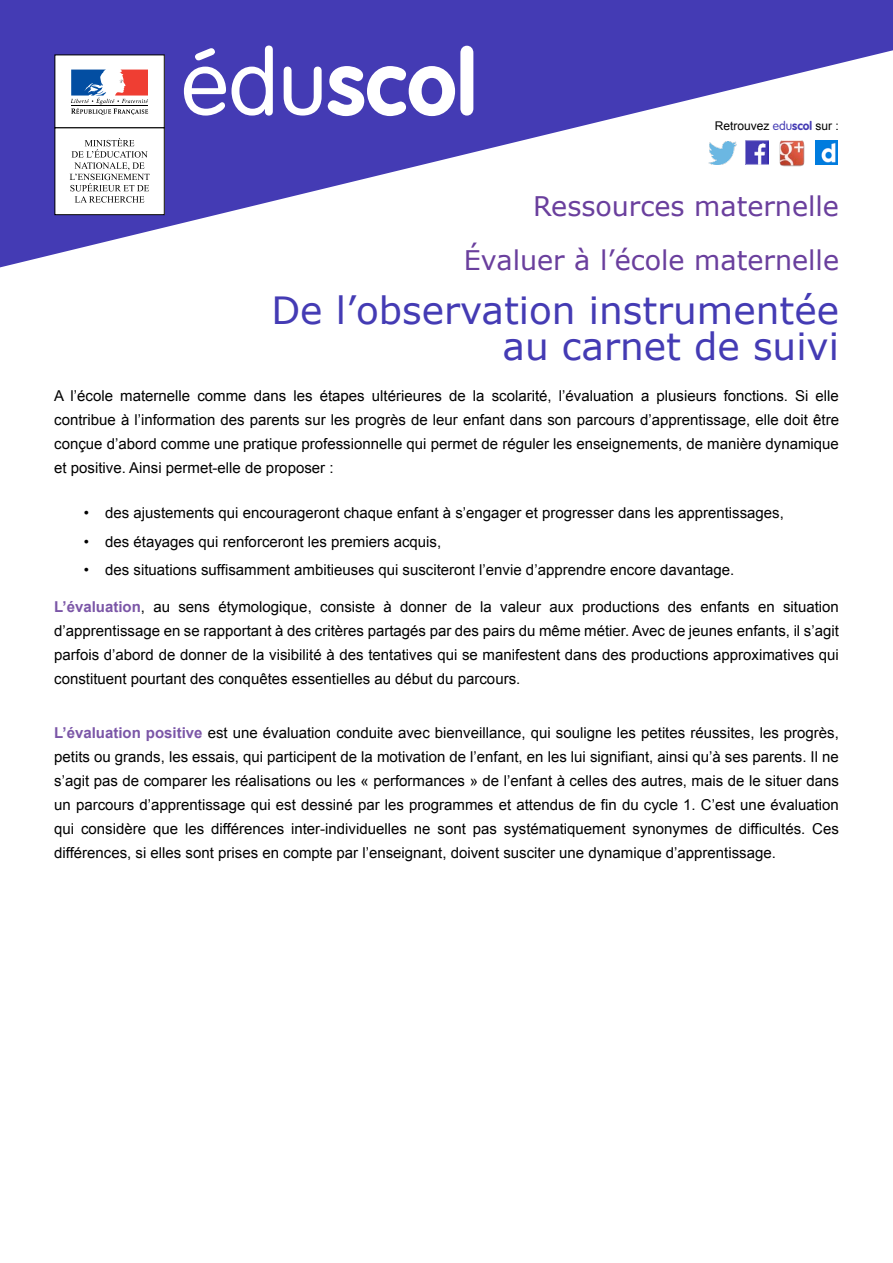
<style>
.page{position:relative;width:893px;height:1263px;background:#fff}
.page>*{position:absolute;margin:0;border:0;box-sizing:border-box;transform-origin:0 0}
.t1{font:700 90px "VAG Rounded Std";color:#fff}
.t2{font:37.5px/36px "Verdana";color:#443bb4;text-align:right}
.t3{font:27px/54px "Verdana";color:#6a3f9d;text-align:right}
.t4{font:15px/24px "Arial";color:#000;text-align:justify}
.t5{font:12px "Arial";color:#000}
.s1{font-weight:300}
.s2{font-family:"VAG Rounded Std";font-weight:300;color:#443bb4}
.s3{font-family:"VAG Rounded Std";font-weight:700;color:#443bb4}
.s4{font-weight:700;color:#7b56a7}
</style>
<div class="page">
<svg style="left:0;top:0;width:893px;height:267px;fill:#443bb4"></svg>
<img style="left:745px;top:141px;width:24px;height:23px">
<img style="left:708px;top:142px;width:28px;height:22px">
<img style="left:779px;top:140px;width:25px;height:26px">
<img style="left:815px;top:141px;width:23px;height:23px">
<div style="left:55px;top:55px;width:109px;height:73px;background:#fff"></div>
<div style="left:55px;top:55px;width:109px;height:73px;border:1px solid #000"></div>
<svg style="left:71px;top:70px;width:77px;height:45px"></svg>
<hr style="left:71px;top:105px;width:77px;height:1px;background:#000">
<div style="left:55px;top:128px;width:109px;height:87px;background:#fff"></div>
<svg style="left:70px;top:138px;width:80px;height:65px"></svg>
<h1 class="t1" style="left:182px;top:30px;width:297px"><span class="s1">édu</span>scol</h1>
<p class="t5" style="left:715px;top:118px;width:126px">Retrouvez <span class="s2">edu</span><span class="s3">scol</span> sur :</p>
<h3 class="t3" style="left:464px;top:180px;width:377px">Ressources maternelle<br>Évaluer à l’école maternelle</h3>
<h2 class="t2" style="left:271px;top:293px;width:569px">De l’observation instrumentée au carnet de suivi</h2>
<p class="t4" style="left:54px;top:384px;width:786px">A l’école maternelle comme dans les étapes ultérieures de la scolarité, l’évaluation a plusieurs fonctions. Si elle contribue à l’information des parents sur les progrès de leur enfant dans son parcours d’apprentissage, elle doit être conçue d’abord comme une pratique professionnelle qui permet de réguler les enseignements, de manière dynamique et positive. Ainsi permet-elle de proposer :</p>
<p class="t4" style="left:84px;top:501px;width:701px">• des ajustements qui encourageront chaque enfant à s’engager et progresser dans les apprentissages,</p>
<p class="t4" style="left:84px;top:529px;width:359px">• des étayages qui renforceront les premiers acquis,</p>
<p class="t4" style="left:84px;top:558px;width:652px">• des situations suffisamment ambitieuses qui susciteront l’envie d’apprendre encore davantage.</p>
<p class="t4" style="left:54px;top:595px;width:786px"><span class="s4">L’évaluation</span>, au sens étymologique, consiste à donner de la valeur aux productions des enfants en situation d’apprentissage en se rapportant à des critères partagés par des pairs du même métier. Avec de jeunes enfants, il s’agit parfois d’abord de donner de la visibilité à des tentatives qui se manifestent dans des productions approximatives qui constituent pourtant des conquêtes essentielles au début du parcours.</p>
<p class="t4" style="left:54px;top:721px;width:786px"><span class="s4">L’évaluation positive</span> est une évaluation conduite avec bienveillance, qui souligne les petites réussites, les progrès, petits ou grands, les essais, qui participent de la motivation de l’enfant, en les lui signifiant, ainsi qu’à ses parents. Il ne s’agit pas de comparer les réalisations ou les « performances » de l’enfant à celles des autres, mais de le situer dans un parcours d’apprentissage qui est dessiné par les programmes et attendus de fin du cycle 1. C’est une évaluation qui considère que les différences inter-individuelles ne sont pas systématiquement synonymes de difficultés. Ces différences, si elles sont prises en compte par l’enseignant, doivent susciter une dynamique d’apprentissage.</p>
</div>
